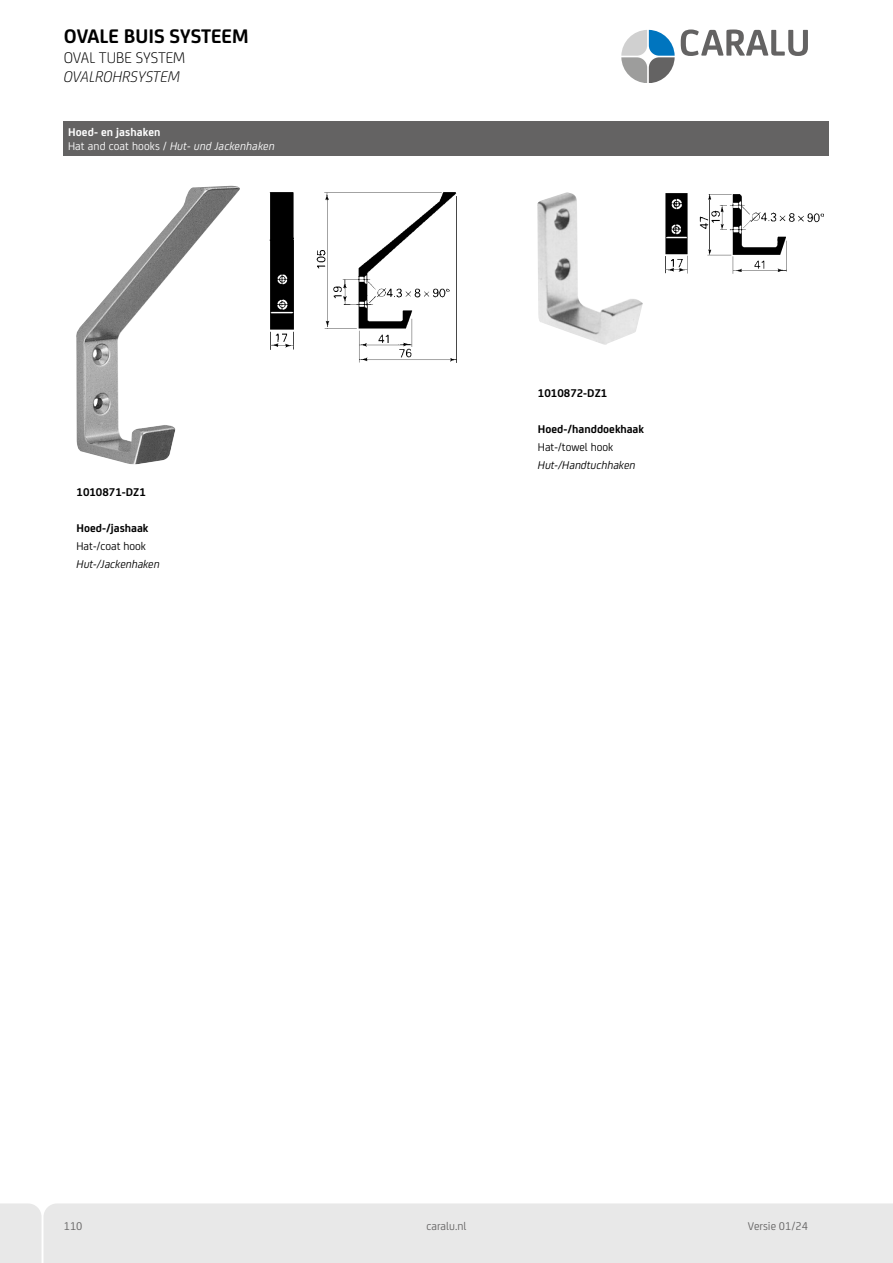
<style>
.page{position:relative;width:893px;height:1263px;background:#fff}
.page>*{position:absolute;margin:0;border:0;box-sizing:border-box;transform-origin:0 0}
.t1{font:700 21px "FS Joey";color:#000}
.t2{font:300 16.5px "FS Joey";color:#000}
.t3{font:italic 300 16.5px "FS Joey";color:#000}
.t4{font:700 12px "FS Joey";color:#000}
.t5{font:italic 12px/14.4px "FS Joey";letter-spacing:.01em;color:#fff}
.t6{font:italic 12px "FS Joey";color:#000}
.t7{font:12px "FS Joey";color:#000}
.t8{font:12px "FS Joey";color:#646363}
.s1{font-weight:700;font-style:normal}
.s2{font-style:normal}
</style>
<div class="page">
<div style="left:64px;top:121px;width:765px;height:34px;background:#646363"></div>
<img style="left:537px;top:192px;width:106px;height:153px">
<img style="left:665px;top:193px;width:23px;height:81px">
<img style="left:699px;top:194px;width:125px;height:80px">
<img style="left:269px;top:192px;width:188px;height:171px">
<img style="left:76px;top:186px;width:164px;height:279px">
<div style="left:43px;top:1203px;width:850px;height:60px;background:#e8e8e8"></div>
<div style="left:0;top:1203px;width:42px;height:60px;background:#e8e8e8"></div>
<svg style="left:621px;top:30px;width:54px;height:53px"></svg>
<svg style="left:681px;top:30px;width:127px;height:26px"></svg>
<h1 class="t1" style="left:64px;top:21px;width:186px">OVALE BUIS SYSTEEM</h1>
<h2 class="t2" style="left:64px;top:45px;width:123px">OVAL TUBE SYSTEM</h2>
<h2 class="t3" style="left:64px;top:65px;width:118px">OVALROHRSYSTEM</h2>
<p class="t5" style="left:68px;top:124px;width:208px"><span class="s1">Hoed- en jashaken<br></span><span class="s2">Hat and coat hooks /</span> Hut- und Jackenhaken</p>
<p class="t4" style="left:77px;top:483px;width:71px">1010871-DZ1</p>
<p class="t4" style="left:77px;top:519px;width:73px">Hoed-/jashaak</p>
<p class="t7" style="left:77px;top:538px;width:71px">Hat-/coat hook</p>
<p class="t6" style="left:77px;top:556px;width:85px">Hut-/Jackenhaken</p>
<p class="t4" style="left:538px;top:384px;width:71px">1010872-DZ1</p>
<p class="t4" style="left:538px;top:420px;width:108px">Hoed-/handdoekhaak</p>
<p class="t7" style="left:538px;top:438px;width:77px">Hat-/towel hook</p>
<p class="t6" style="left:538px;top:457px;width:99px">Hut-/Handtuchhaken</p>
<p class="t8" style="left:64px;top:1217px;width:20px">110</p>
<p class="t8" style="left:426px;top:1217px;width:42px">caralu.nl</p>
<p class="t8" style="left:748px;top:1217px;width:62px">Versie 01/24</p>
</div>
